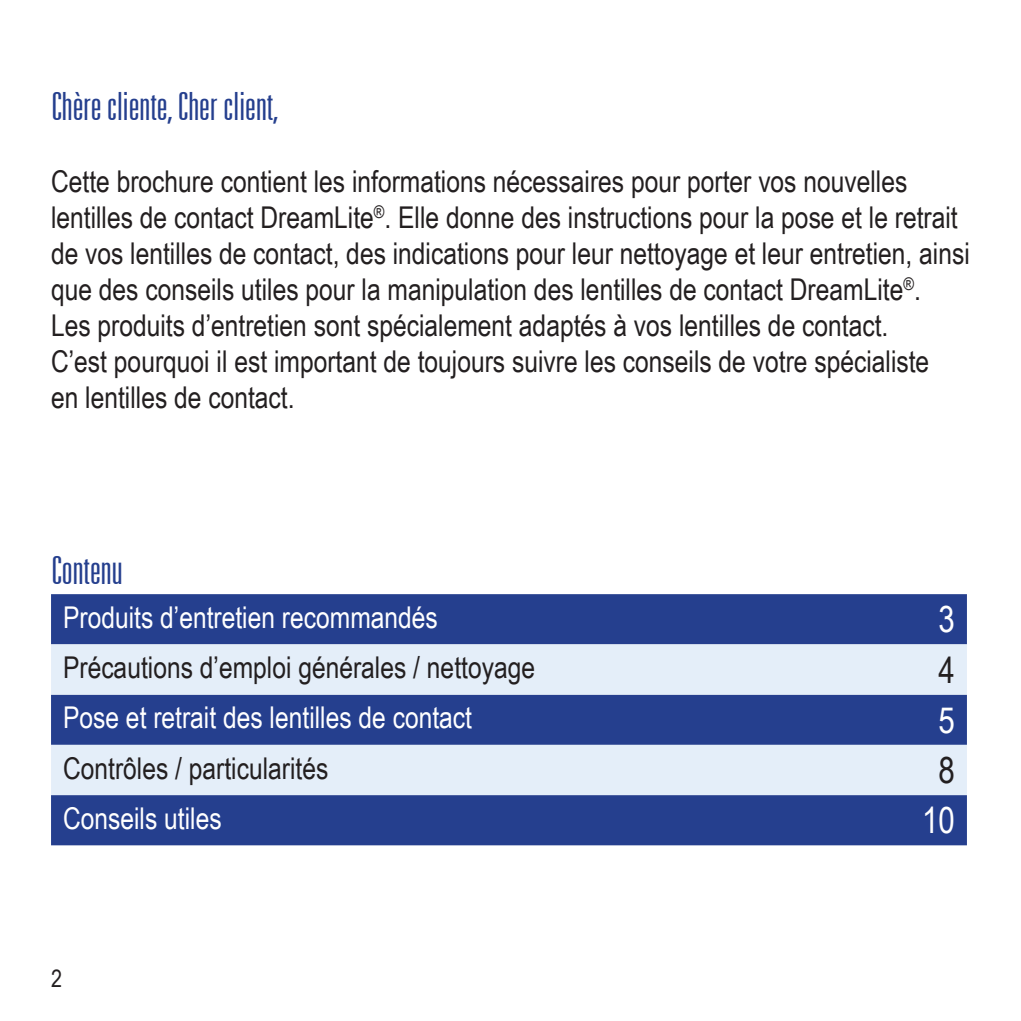
<style>
.page{position:relative;width:1021px;height:1021px;background:#fff}
.page>*{position:absolute;margin:0;border:0;box-sizing:border-box;transform-origin:0 0}
.t1{font:300 ultra-condensed 39px "Univers LT";color:#253f8e}
.t2{font:36px "Arial Narrow";color:#fff}
.t3{font:36px "Arial Narrow";color:#231f20}
.t4{font:30px/36px "Arial Narrow";color:#231f20}
.t5{font:30px "Arial Narrow";color:#fff}
.t6{font:24px "Arial Narrow";color:#231f20}
</style>
<div class="page">
<div style="left:51px;top:594px;width:915px;height:251px;background:#253f8e"></div>
<svg style="left:51px;top:644px;width:915px;height:151px;background:#a4b4d5"></svg>
<h1 class="t1" style="left:51px;top:86px;width:229px">Chère cliente, Cher client,</h1>
<p class="t4" style="left:51px;top:162px;width:920px">Cette brochure contient les informations nécessaires pour porter vos nouvelles lentilles de contact DreamLite<sup>®</sup>. Elle donne des instructions pour la pose et le retrait de vos lentilles de contact, des indications pour leur nettoyage et leur entretien, ainsi que des conseils utiles pour la manipulation des lentilles de contact DreamLite<sup>®</sup>.<br>Les produits d’entretien sont spécialement adaptés à vos lentilles de contact.<br>C’est pourquoi il est important de toujours suivre les conseils de votre spécialiste<br>en lentilles de contact.</p>
<h1 class="t1" style="left:51px;top:549px;width:73px">Contenu</h1>
<p class="t5" style="left:63px;top:595px;width:376px">Produits d’entretien recommandés</p>
<p class="t2" style="left:938px;top:593px;width:18px">3</p>
<p class="t4" style="left:63px;top:648px;width:473px">Précautions d’emploi générales / nettoyage</p>
<p class="t3" style="left:938px;top:643px;width:18px">4</p>
<p class="t5" style="left:63px;top:696px;width:410px">Pose et retrait des lentilles de contact</p>
<p class="t2" style="left:938px;top:693px;width:18px">5</p>
<p class="t4" style="left:63px;top:749px;width:267px">Contrôles / particularités</p>
<p class="t3" style="left:938px;top:744px;width:18px">8</p>
<p class="t5" style="left:63px;top:796px;width:160px">Conseils utiles</p>
<p class="t2" style="left:922px;top:794px;width:34px">10</p>
<p class="t6" style="left:51px;top:961px;width:12px">2</p>
</div>
